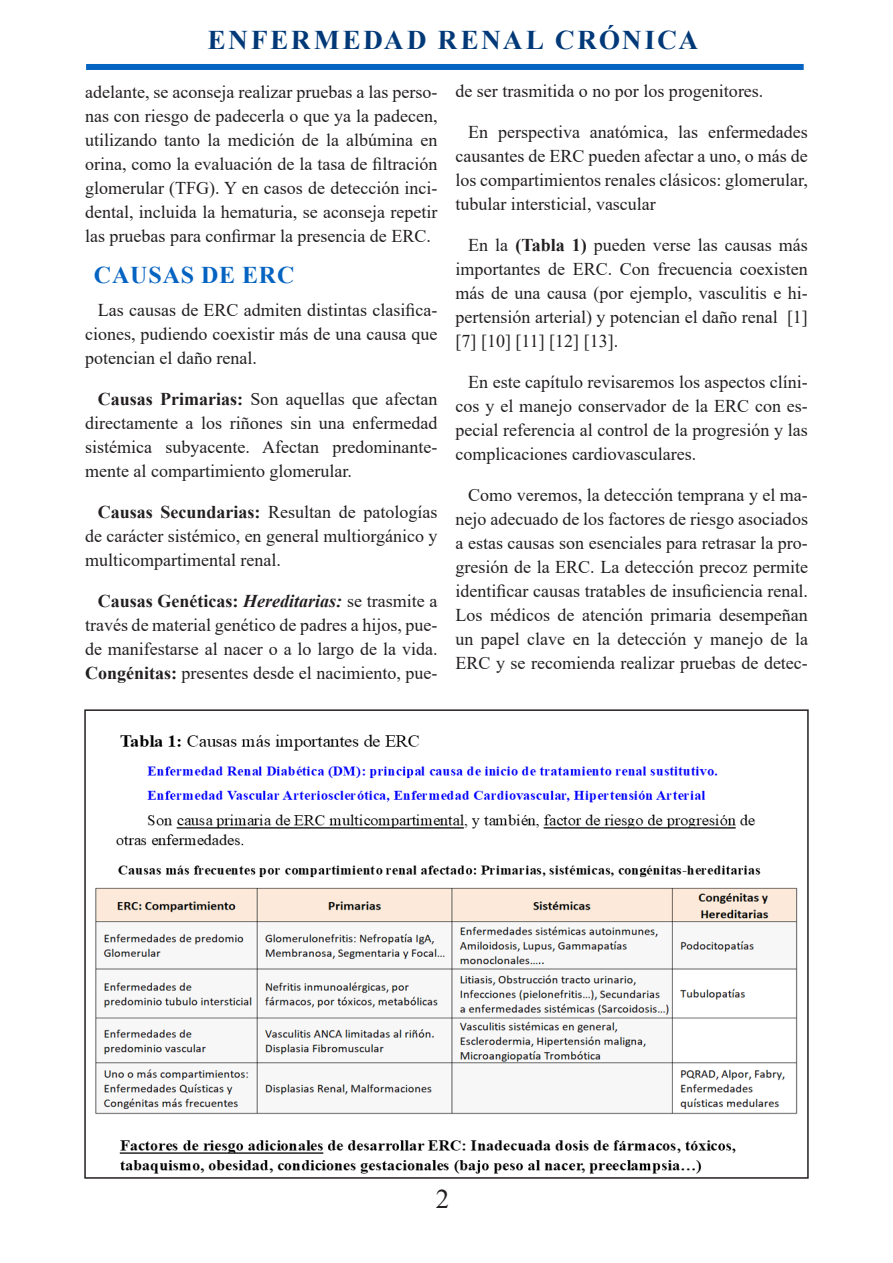
<style>
.page{position:relative;width:893px;height:1263px;background:#fff}
.page>*{position:absolute;margin:0;border:0;box-sizing:border-box;transform-origin:0 0}
.t1{font:700 27px "Times New Roman";color:#013978}
.t2{font:27px "Times New Roman";color:#231f20}
.t3{font:700 24px "Times New Roman";letter-spacing:.035em;color:#0563c1}
.t4{font:18px/24px "Times New Roman";color:#231f20;text-align:justify}
.s1{font-weight:700}
.s2{font-weight:700;font-style:italic}
</style>
<div class="page">
<div style="left:86px;top:64px;width:718px;height:6px;background:#0563c1"></div>
<img style="left:95px;top:734px;width:703px;height:440px">
<div style="left:84px;top:709px;width:725px;height:470px;border:2px solid #231f20"></div>
<h1 class="t1" style="left:207px;top:20px;width:493px">ENFERMEDAD RENAL CRÓNICA</h1>
<p class="t4" style="left:85px;top:79px;width:354px">adelante, se aconseja realizar pruebas a las perso&shy;nas con riesgo de padecerla o que ya la padecen, utilizando tanto la medición de la albúmina en orina, como la evaluación de la tasa de filtración glomerular (TFG). Y en casos de detección inci&shy;dental, incluida la hematuria, se aconseja repetir las pruebas para confirmar la presencia de ERC.</p>
<h2 class="t3" style="left:94px;top:258px;width:202px">CAUSAS DE ERC</h2>
<p class="t4" style="left:85px;top:297px;width:354px;text-indent:13px">Las causas de ERC admiten distintas clasifica&shy;ciones, pudiendo coexistir más de una causa que potencian el daño renal.</p>
<p class="t4" style="left:85px;top:386px;width:354px;text-indent:13px"><span class="s1">Causas Primarias:</span> Son aquellas que afectan directamente a los riñones sin una enfermedad sistémica subyacente. Afectan predominante&shy;mente al compartimiento glomerular.</p>
<p class="t4" style="left:85px;top:499px;width:354px;text-indent:13px"><span class="s1">Causas Secundarias:</span> Resultan de patologías de carácter sistémico, en general multiorgánico y multicompartimental renal.</p>
<p class="t4" style="left:85px;top:588px;width:354px;text-indent:13px"><span class="s1">Causas Genéticas:</span> <span class="s2">Hereditarias:</span> se trasmite a través de material genético de padres a hijos, pue&shy;de manifestarse al nacer o a lo largo de la vida.<br><span class="s1">Congénitas:</span> presentes desde el nacimiento, pue-</p>
<p class="t4" style="left:455px;top:79px;width:309px">de ser trasmitida o no por los progenitores.</p>
<p class="t4" style="left:455px;top:120px;width:354px;text-indent:13px">En perspectiva anatómica, las enfermedades causantes de ERC pueden afectar a uno, o más de los compartimientos renales clásicos: glomerular, tubular intersticial, vascular</p>
<p class="t4" style="left:455px;top:233px;width:354px;text-indent:13px">En la <span class="s1">(Tabla 1)</span> pueden verse las causas más importantes de ERC. Con frecuencia coexisten más de una causa (por ejemplo, vasculitis e hi&shy;pertensión arterial) y potencian el daño renal [1] [7] [10] [11] [12] [13].</p>
<p class="t4" style="left:455px;top:370px;width:354px;text-indent:13px">En este capítulo revisaremos los aspectos clíni&shy;cos y el manejo conservador de la ERC con es&shy;pecial referencia al control de la progresión y las complicaciones cardiovasculares.</p>
<p class="t4" style="left:455px;top:483px;width:354px;text-indent:13px">Como veremos, la detección temprana y el ma&shy;nejo adecuado de los factores de riesgo asociados a estas causas son esenciales para retrasar la pro&shy;gresión de la ERC. La detección precoz permite identificar causas tratables de insuficiencia renal.<br>Los médicos de atención primaria desempeñan un papel clave en la detección y manejo de la ERC y se recomienda realizar pruebas de detec-</p>
<h1 class="t2" style="left:436px;top:1180px;width:15px">2</h1>
</div>
